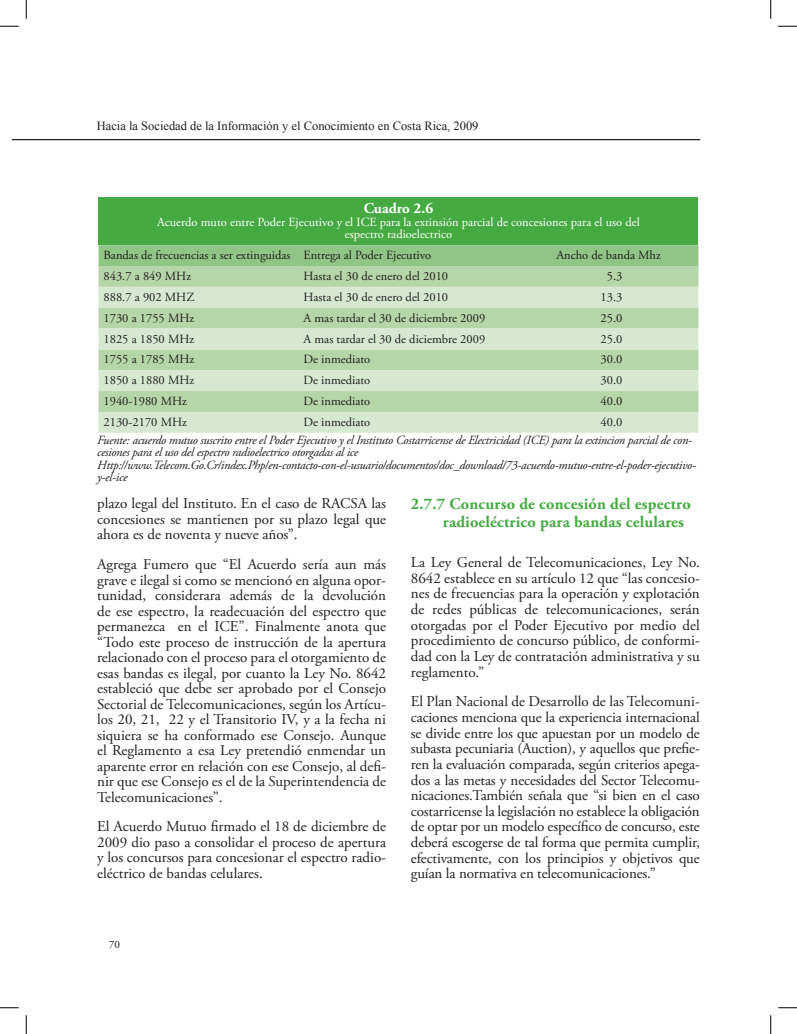
<style>
.page{position:relative;width:797px;height:1034px;background:#fff}
.page>*{position:absolute;margin:0;border:0;box-sizing:border-box;transform-origin:0 0}
.t1{font:700 16.25px/17.5px "Adobe Garamond Pro";letter-spacing:.01em;color:#46aa42}
.t2{font:15px/15.5px "Adobe Garamond Pro";color:#231f20;text-align:justify}
.t3{font:700 15px "Adobe Garamond Pro";color:#fff}
.t4{font:12.5px "Adobe Garamond Pro";color:#231f20}
.t5{font:italic 12.5px/12.5px "Adobe Garamond Pro";letter-spacing:-.02em;color:#231f20}
.t6{font:12.5px/12.5px "Adobe Garamond Pro";color:#fff;text-align:center}
.t7{font:12.5px "Times New Roman";color:#231f20}
.t8{font:11.25px "Adobe Garamond Pro";color:#231f20}
</style>
<div class="page">
<hr style="left:12px;top:139px;width:688px;height:1px;background:#231f20">
<div style="left:99px;top:198px;width:599px;height:47px;background:#46aa42"></div>
<div style="left:99px;top:245px;width:599px;height:21px;background:#91c585"></div>
<div style="left:99px;top:266px;width:599px;height:21px;background:#b5d6a9"></div>
<svg style="left:99px;top:287px;width:599px;height:146px;background:#c8e0bf"></svg>
<svg style="left:0;top:25px;width:19px;height:2px"></svg>
<svg style="left:778px;top:25px;width:19px;height:2px"></svg>
<svg style="left:0;top:1007px;width:19px;height:2px"></svg>
<svg style="left:778px;top:1007px;width:19px;height:2px"></svg>
<svg style="left:25px;top:0;width:2px;height:19px"></svg>
<svg style="left:25px;top:1015px;width:2px;height:19px"></svg>
<svg style="left:770px;top:0;width:1px;height:19px"></svg>
<svg style="left:770px;top:1015px;width:1px;height:19px"></svg>
<p class="t7" style="left:97px;top:117px;width:383px">Hacia la Sociedad de la Información y el Conocimiento en Costa Rica, 2009</p>
<p class="t3" style="left:364px;top:200px;width:71px">Cuadro 2.6</p>
<p class="t6" style="left:157px;top:216px;width:484px">Acuerdo muto entre Poder Ejecutivo y el ICE para la extinsión parcial de concesiones para el uso del espectro radioelectrico</p>
<p class="t4" style="left:104px;top:248px;width:329px">Bandas de frecuencias a ser extinguidas Entrega al Poder Ejecutivo</p>
<p class="t4" style="left:556px;top:248px;width:106px">Ancho de banda Mhz</p>
<p class="t4" style="left:104px;top:269px;width:89px">843.7 a 849 MHz</p>
<p class="t4" style="left:303px;top:269px;width:146px">Hasta el 30 de enero del 2010</p>
<p class="t4" style="left:607px;top:269px;width:17px">5.3</p>
<p class="t4" style="left:104px;top:289px;width:92px">888.7 a 902 MHZ</p>
<p class="t4" style="left:303px;top:289px;width:146px">Hasta el 30 de enero del 2010</p>
<p class="t4" style="left:600px;top:289px;width:23px">13.3</p>
<p class="t4" style="left:104px;top:310px;width:92px">1730 a 1755 MHz</p>
<p class="t4" style="left:303px;top:310px;width:183px">A mas tardar el 30 de diciembre 2009</p>
<p class="t4" style="left:600px;top:310px;width:23px">25.0</p>
<p class="t4" style="left:104px;top:331px;width:92px">1825 a 1850 MHz</p>
<p class="t4" style="left:303px;top:331px;width:183px">A mas tardar el 30 de diciembre 2009</p>
<p class="t4" style="left:600px;top:331px;width:23px">25.0</p>
<p class="t4" style="left:104px;top:352px;width:92px">1755 a 1785 MHz</p>
<p class="t4" style="left:303px;top:352px;width:68px">De inmediato</p>
<p class="t4" style="left:600px;top:352px;width:23px">30.0</p>
<p class="t4" style="left:104px;top:373px;width:92px">1850 a 1880 MHz</p>
<p class="t4" style="left:303px;top:373px;width:68px">De inmediato</p>
<p class="t4" style="left:600px;top:373px;width:23px">30.0</p>
<p class="t4" style="left:104px;top:394px;width:85px">1940-1980 MHz</p>
<p class="t4" style="left:303px;top:394px;width:68px">De inmediato</p>
<p class="t4" style="left:600px;top:394px;width:23px">40.0</p>
<p class="t4" style="left:104px;top:415px;width:85px">2130-2170 MHz</p>
<p class="t4" style="left:303px;top:415px;width:68px">De inmediato</p>
<p class="t4" style="left:600px;top:415px;width:23px">40.0</p>
<p class="t5" style="left:97px;top:434px;width:600px">Fuente: acuerdo mutuo suscrito entre el Poder Ejecutivo y el Instituto Costarricense de Electricidad (ICE) para la extincion parcial de con&shy;cesiones para el uso del espectro radioelectrico otorgadas al ice Http://www.Telecom.Go.Cr/index.Php/en-contacto-con-el-usuario/documentos/doc_download/73-acuerdo-mutuo-entre-el-poder-ejecutivo&shy;y-el-ice</p>
<p class="t2" style="left:97px;top:496px;width:290px">plazo legal del Instituto. En el caso de RACSA las concesiones se mantienen por su plazo legal que ahora es de noventa y nueve años”.</p>
<p class="t2" style="left:97px;top:557px;width:290px">Agrega Fumero que “El Acuerdo sería aun más grave e ilegal si como se mencionó en alguna opor&shy;tunidad, considerara además de la devolución de ese espectro, la readecuación del espectro que permanezca en el ICE”. Finalmente anota que “Todo este proceso de instrucción de la apertura relacionado con el proceso para el otorgamiento de esas bandas es ilegal, por cuanto la Ley No. 8642 estableció que debe ser aprobado por el Consejo Sectorial de Telecomunicaciones, según los Artícu&shy;los 20, 21, 22 y el Transitorio IV, y a la fecha ni siquiera se ha conformado ese Consejo. Aunque el Reglamento a esa Ley pretendió enmendar un aparente error en relación con ese Consejo, al defi&shy;nir que ese Consejo es el de la Superintendencia de Telecomunicaciones”.</p>
<p class="t2" style="left:97px;top:819px;width:290px">El Acuerdo Mutuo firmado el 18 de diciembre de 2009 dio paso a consolidar el proceso de apertura y los concursos para concesionar el espectro radio&shy;eléctrico de bandas celulares.</p>
<p class="t8" style="left:109px;top:937px;width:13px">70</p>
<p class="t1" style="left:443px;top:496px;width:249px;text-indent:-32px">2.7.7 Concurso de concesión del espectro radioeléctrico para bandas celulares</p>
<p class="t2" style="left:411px;top:555px;width:290px">La Ley General de Telecomunicaciones, Ley No.<br>8642 establece en su artículo 12 que “las concesio&shy;nes de frecuencias para la operación y explotación de redes públicas de telecomunicaciones, serán otorgadas por el Poder Ejecutivo por medio del procedimiento de concurso público, de conformi&shy;dad con la Ley de contratación administrativa y su reglamento.”</p>
<p class="t2" style="left:411px;top:694px;width:290px">El Plan Nacional de Desarrollo de las Telecomuni&shy;caciones menciona que la experiencia internacional se divide entre los que apuestan por un modelo de subasta pecuniaria (Auction), y aquellos que prefie&shy;ren la evaluación comparada, según criterios apega&shy;dos a las metas y necesidades del Sector Telecomu&shy;nicaciones.También señala que “si bien en el caso costarricense la legislación no establece la obligación de optar por un modelo específico de concurso, este deberá escogerse de tal forma que permita cumplir, efectivamente, con los principios y objetivos que guían la normativa en telecomunicaciones.”</p>
</div>
